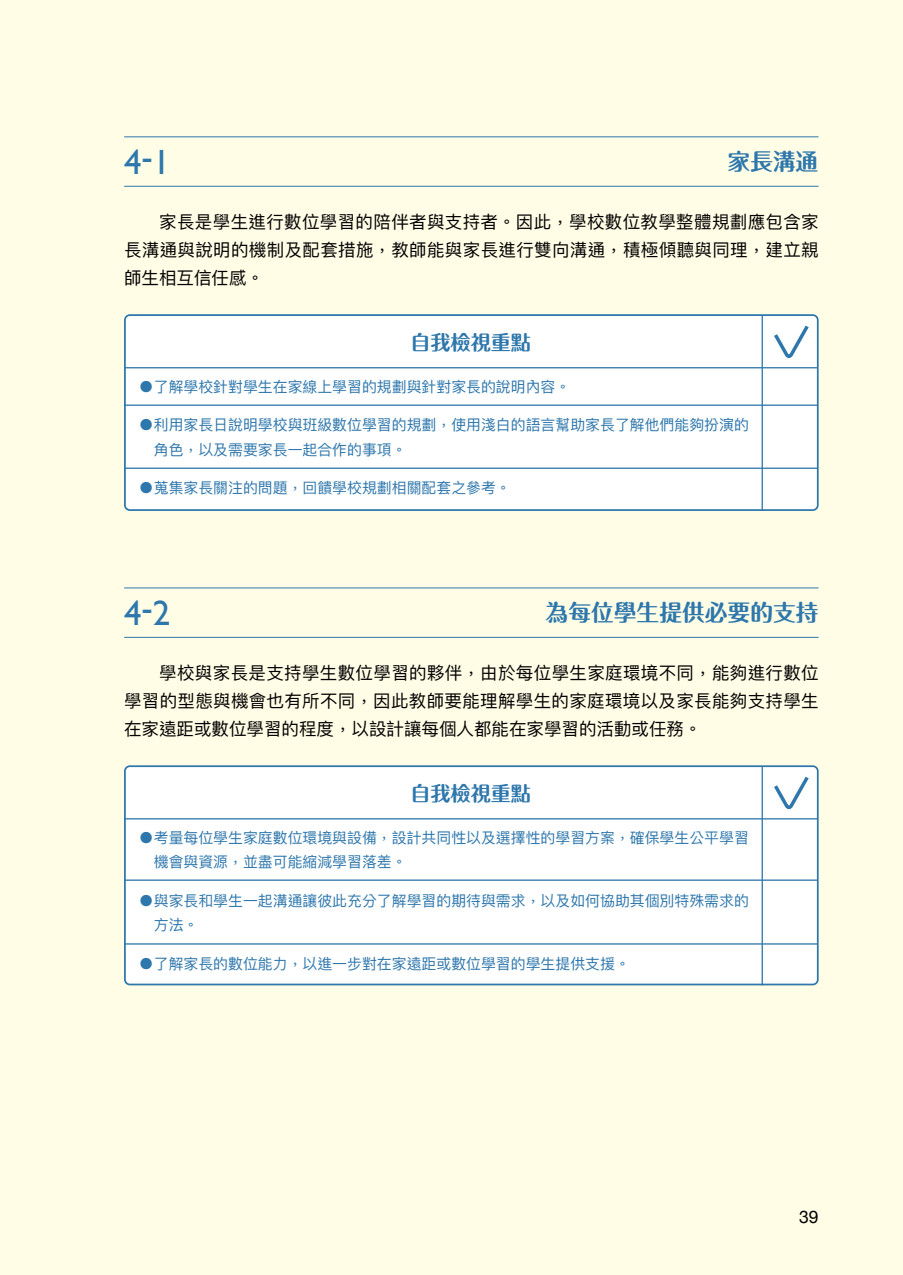
<style>
.page{position:relative;width:903px;height:1275px;background:#fffde6}
.page>*{position:absolute;margin:0;border:0;box-sizing:border-box;transform-origin:0 0}
.t1{font:35px "Gill Sans";color:#2e77ac}
.t2{font:700 22.75px "Maru Fo Pro";color:#2e77ac}
.t3{font:700 20.12px "Maru Fo Pro";color:#2e77ac}
.t4{font:17.5px/28px "Ping Fang TC";letter-spacing:.02em;color:#000;text-align:justify}
.t5{font:17.5px "Helvetica Neue";color:#000}
.t6{font:14.88px/24.5px "Ping Fang TC";color:#2e77ac}
</style>
<div class="page">
<hr style="left:124px;top:136px;width:694px;height:1px;background:#2e77ac">
<hr style="left:124px;top:186px;width:694px;height:1px;background:#2e77ac">
<hr style="left:124px;top:587px;width:694px;height:1px;background:#2e77ac">
<hr style="left:124px;top:637px;width:694px;height:1px;background:#2e77ac">
<div style="left:125px;top:315px;width:693px;height:195px;background:#fff;border-radius:5px"></div>
<div style="left:124px;top:314px;width:695px;height:197px;border:2px solid #2e77ac;border-radius:5px"></div>
<hr style="left:124px;top:367px;width:693px;height:1px;background:#2e77ac">
<hr style="left:761px;top:315px;width:2px;height:196px;background:#2e77ac">
<hr style="left:124px;top:404px;width:693px;height:2px;background:#2e77ac">
<hr style="left:124px;top:468px;width:693px;height:1px;background:#2e77ac">
<svg style="left:774px;top:325px;width:35px;height:33px"></svg>
<div style="left:125px;top:766px;width:693px;height:218px;background:#fff;border-radius:5px"></div>
<div style="left:124px;top:765px;width:695px;height:220px;border:2px solid #2e77ac;border-radius:5px"></div>
<hr style="left:124px;top:818px;width:693px;height:1px;background:#2e77ac">
<hr style="left:761px;top:766px;width:2px;height:219px;background:#2e77ac">
<hr style="left:124px;top:879px;width:693px;height:2px;background:#2e77ac">
<hr style="left:124px;top:943px;width:693px;height:2px;background:#2e77ac">
<svg style="left:774px;top:776px;width:35px;height:34px"></svg>
<h1 class="t1" style="left:124px;top:141px;width:48px">4-1</h1>
<h2 class="t2" style="left:728px;top:143px;width:92px">家長溝通</h2>
<p class="t4" style="left:124px;top:208px;width:696px;text-indent:35px">家長是學生進行數位學習的陪伴者與支持者。因此，學校數位教學整體規劃應包含家長溝通與說明的機制及配套措施，教師能與家長進行雙向溝通，積極傾聽與同理，建立親師生相互信任感。</p>
<h3 class="t3" style="left:410px;top:326px;width:122px">自我檢視重點</h3>
<p class="t6" style="left:139px;top:374px;width:433px">●了解學校針對學生在家線上學習的規劃與針對家長的說明內容。</p>
<p class="t6" style="left:154px;top:412px;width:597px;text-indent:-15px">●利用家長日說明學校與班級數位學習的規劃，使用淺白的語言幫助家長了解他們能夠扮演的角色，以及需要家長一起合作的事項。</p>
<p class="t6" style="left:139px;top:475px;width:373px">●蒐集家長關注的問題，回饋學校規劃相關配套之參考。</p>
<h1 class="t1" style="left:124px;top:592px;width:48px">4-2</h1>
<h2 class="t2" style="left:546px;top:594px;width:274px">為每位學生提供必要的支持</h2>
<p class="t4" style="left:124px;top:659px;width:696px;text-indent:35px">學校與家長是支持學生數位學習的夥伴，由於每位學生家庭環境不同，能夠進行數位學習的型態與機會也有所不同，因此教師要能理解學生的家庭環境以及家長能夠支持學生在家遠距或數位學習的程度，以設計讓每個人都能在家學習的活動或任務。</p>
<h3 class="t3" style="left:410px;top:777px;width:122px">自我檢視重點</h3>
<p class="t6" style="left:154px;top:825px;width:597px;text-indent:-15px">●考量每位學生家庭數位環境與設備，設計共同性以及選擇性的學習方案，確保學生公平學習機會與資源，並盡可能縮減學習落差。</p>
<p class="t6" style="left:154px;top:888px;width:597px;text-indent:-15px">●與家長和學生一起溝通讓彼此充分了解學習的期待與需求，以及如何協助其個別特殊需求的方法。</p>
<p class="t6" style="left:139px;top:951px;width:492px">●了解家長的數位能力，以進一步對在家遠距或數位學習的學生提供支援。</p>
<p class="t5" style="left:799px;top:1204px;width:21px">39</p>
</div>
